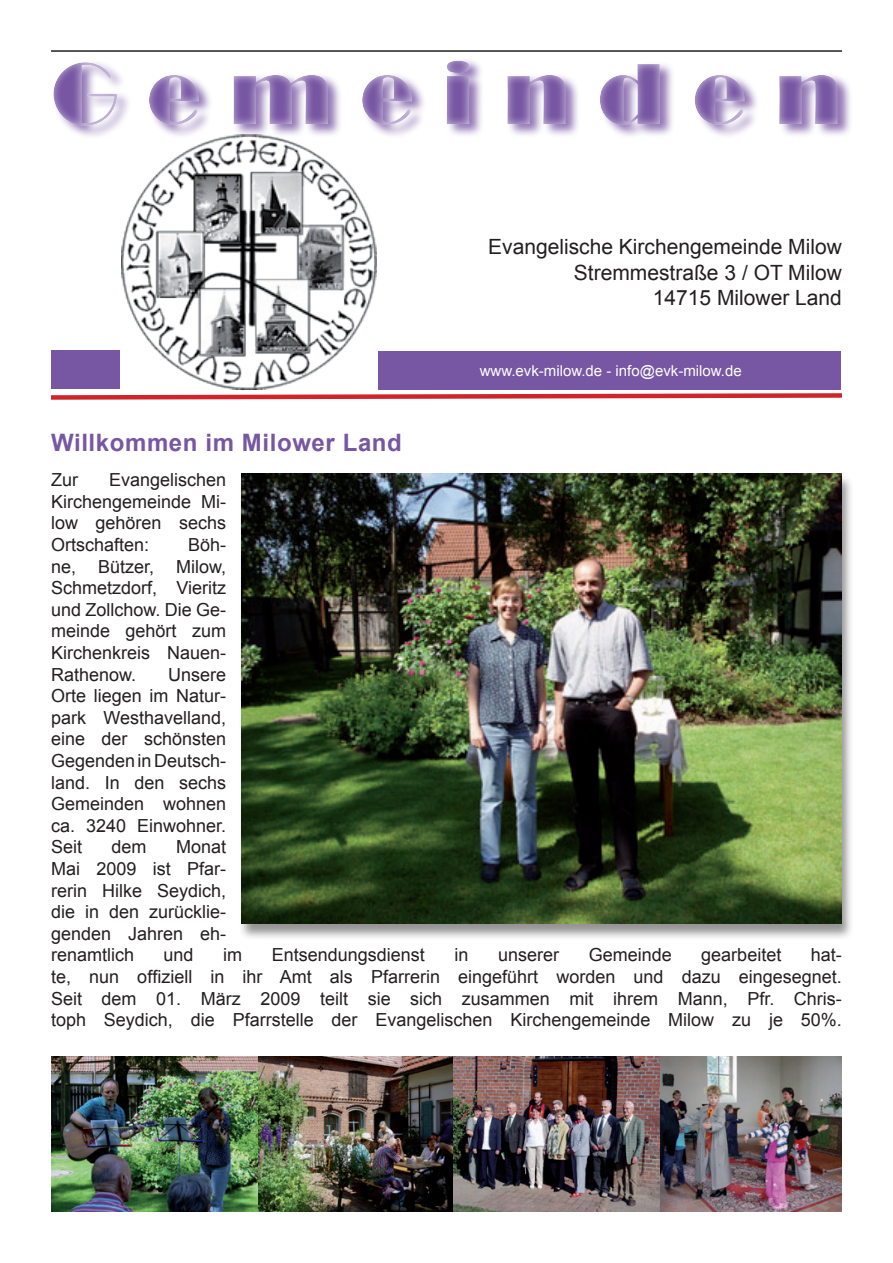
<style>
.page{position:relative;width:893px;height:1263px;background:#fff}
.page>*{position:absolute;margin:0;border:0;box-sizing:border-box;transform-origin:0 0}
.t1{font:90px "Broadway";letter-spacing:.305em;color:#7756a3}
.t2{font:700 24px "Arial";letter-spacing:.025em;color:#7756a3}
.t3{font:21px/25.2px "Arial";color:#231f20;text-align:right}
.t4{font:18px/21.6px "Arial";color:#231f20;text-align:justify}
.t5{font:15px "Arial";color:#fff}
</style>
<div class="page">
<img style="left:121px;top:185px;width:255px;height:204px">
<div style="left:378px;top:351px;width:463px;height:38px;background:#7756a3"></div>
<div style="left:52px;top:350px;width:68px;height:39px;background:#7756a3"></div>
<svg style="left:51px;top:393px;width:791px;height:7px"></svg>
<div style="left:238px;top:475px;width:622px;height:473px;background:#231f20;opacity:.48"></div>
<img style="left:242px;top:473px;width:600px;height:450px">
<img style="left:257px;top:1057px;width:379px;height:155px">
<img style="left:51px;top:1057px;width:206px;height:155px">
<img style="left:636px;top:1057px;width:206px;height:155px">
<div style="left:52px;top:57px;width:841px;height:128px;background:#7756a3;opacity:.8"></div>
<div style="left:37px;top:41px;width:856px;height:108px;background:#fff;opacity:.75"></div>
<h1 class="t1" style="left:51px;top:42px;width:792px">Gemeinden</h1>
<p class="t3" style="left:488px;top:235px;width:355px">Evangelische Kirchengemeinde Milow<br>Stremmestraße 3 / OT Milow<br>14715 Milower Land</p>
<p class="t5" style="left:480px;top:360px;width:263px">www.evk-milow.de - info@evk-milow.de</p>
<h2 class="t2" style="left:51px;top:426px;width:352px">Willkommen im Milower Land</h2>
<p class="t4" style="left:51px;top:469px;width:29px">Zur</p>
<p class="t4" style="left:51px;top:469px;width:177px;text-indent:58px">Evangelischen Kirchengemeinde Mi&shy;low gehören sechs Ortschaften:</p>
<p class="t4" style="left:51px;top:534px;width:177px;text-indent:137px">Böh&shy;ne, Bützer, Milow, Schmetzdorf, Vieritz und Zollchow. Die Ge&shy;meinde gehört zum Kirchenkreis Nauen-Rathenow.</p>
<p class="t4" style="left:51px;top:664px;width:177px;text-indent:117px">Unsere Orte liegen im Natur&shy;park Westhavelland, eine der schönsten Gegenden in Deutsch&shy;land. In den sechs Gemeinden wohnen ca. 3240 Einwohner.<br>Seit</p>
<p class="t4" style="left:51px;top:836px;width:177px;text-indent:125px">Monat Mai 2009 ist Pfar&shy;rerin Hilke Seydich, die in den zurücklie&shy;genden Jahren eh&shy;renamtlich</p>
<p class="t4" style="left:112px;top:836px;width:37px">dem</p>
<p class="t4" style="left:164px;top:944px;width:32px">und</p>
<p class="t4" style="left:223px;top:944px;width:20px">im</p>
<p class="t4" style="left:272px;top:944px;width:155px">Entsendungsdienst</p>
<p class="t4" style="left:454px;top:944px;width:16px">in</p>
<p class="t4" style="left:498px;top:944px;width:63px">unserer</p>
<p class="t4" style="left:589px;top:944px;width:85px">Gemeinde</p>
<p class="t4" style="left:701px;top:944px;width:82px">gearbeitet</p>
<p class="t4" style="left:51px;top:944px;width:792px;text-indent:760px">hat&shy;te, nun offiziell in ihr Amt als Pfarrerin eingeführt worden und dazu eingesegnet.<br>Seit dem 01. März 2009 teilt sie sich zusammen mit ihrem Mann, Pfr. Chris&shy;toph Seydich, die Pfarrstelle der Evangelischen Kirchengemeinde Milow zu je 50%.</p>
</div>
